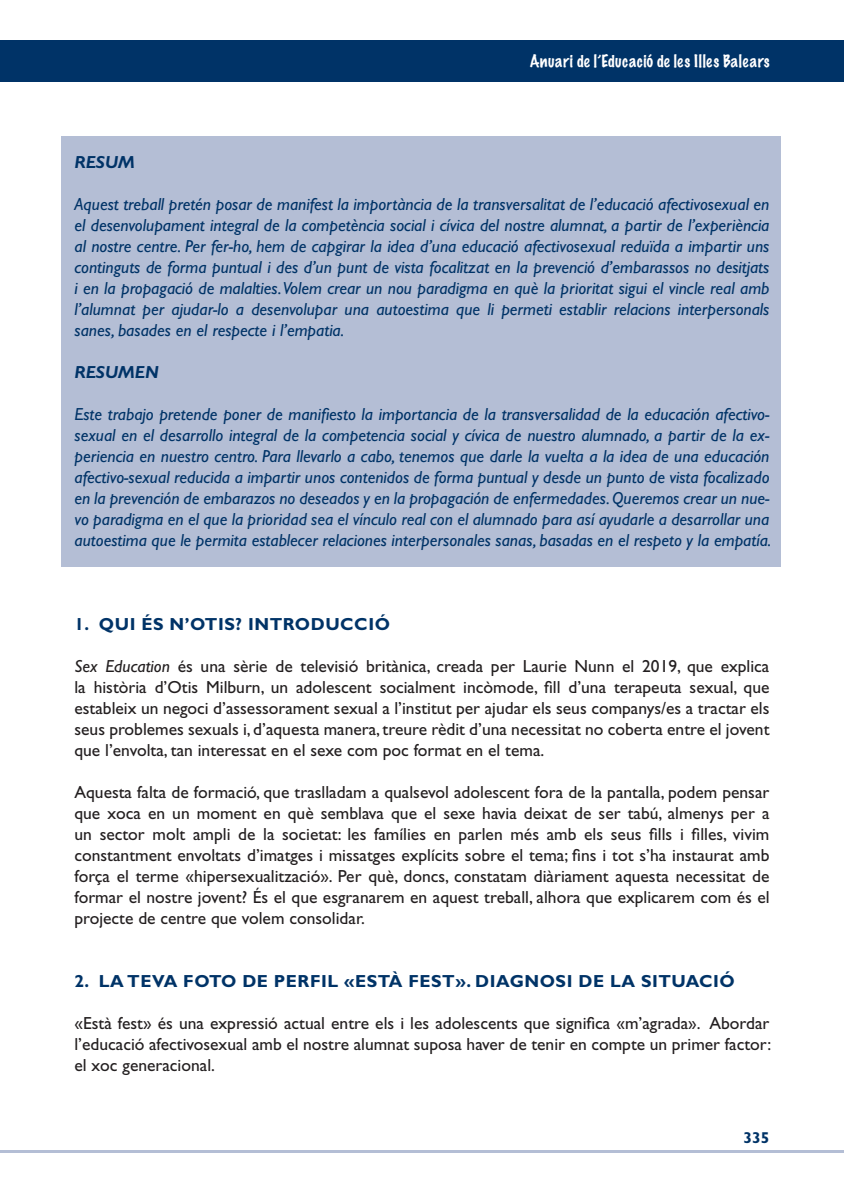
<style>
.page{position:relative;width:844px;height:1191px;background:#fff}
.page>*{position:absolute;margin:0;border:0;box-sizing:border-box;transform-origin:0 0}
.t1{font:italic 17.5px/21px "Gill Sans Std";color:#003367;text-align:justify}
.t2{font:17.5px/21px "Gill Sans Std";color:#231f20;text-align:justify}
.t3{font:700 17.5px "Gill Sans Std";letter-spacing:.03em;color:#003367}
.t4{font:italic 700 17.5px "Gill Sans Std";color:#003367}
.t5{font:100 15.75px "Marker Felt";letter-spacing:.03em;color:#fff}
.t6{font:700 15.75px "Gill Sans Std";color:#003367}
.s1{font-style:italic}
</style>
<div class="page">
<hr style="left:0;top:1150px;width:843px;height:2px;background:#b4bed5">
<div style="left:0;top:40px;width:843px;height:42px;background:#003367"></div>
<div style="left:61px;top:136px;width:719px;height:431px;background:#b4bed5"></div>
<p class="t5" style="left:529px;top:49px;width:241px">Anuari de l’Educació de les Illes Balears</p>
<p class="t4" style="left:74px;top:152px;width:62px">RESUM</p>
<p class="t1" style="left:74px;top:194px;width:696px">Aquest treball pretén posar de manifest la importància de la transversalitat de l’educació afectivosexual en el desenvolupament integral de la competència social i cívica del nostre alumnat, a partir de l’experiència al nostre centre. Per fer-ho, hem de capgirar la idea d’una educació afectivosexual reduïda a impartir uns continguts de forma puntual i des d’un punt de vista focalitzat en la prevenció d’embarassos no desitjats i en la propagació de malalties.Volem crear un nou paradigma en què la prioritat sigui el vincle real amb l’alumnat per ajudar-lo a desenvolupar una autoestima que li permeti establir relacions interpersonals sanes, basades en el respecte i l’empatia.</p>
<p class="t4" style="left:74px;top:362px;width:86px">RESUMEN</p>
<p class="t1" style="left:74px;top:404px;width:698px">Este trabajo pretende poner de manifiesto la importancia de la transversalidad de la educación afectivo&shy;sexual en el desarrollo integral de la competencia social y cívica de nuestro alumnado, a partir de la ex&shy;periencia en nuestro centro. Para llevarlo a cabo, tenemos que darle la vuelta a la idea de una educación afectivo-sexual reducida a impartir unos contenidos de forma puntual y desde un punto de vista focalizado en la prevención de embarazos no deseados y en la propagación de enfermedades. Queremos crear un nue&shy;vo paradigma en el que la prioridad sea el vínculo real con el alumnado para así ayudarle a desarrollar una autoestima que le permita establecer relaciones interpersonales sanas, basadas en el respeto y la empatía.</p>
<p class="t3" style="left:74px;top:614px;width:317px">1. QUI ÉS N’OTIS? INTRODUCCIÓ</p>
<p class="t2" style="left:74px;top:656px;width:696px"><span class="s1">Sex Education</span> és una sèrie de televisió britànica, creada per Laurie Nunn el 2019, que explica la història d’Otis Milburn, un adolescent socialment incòmode, fill d’una terapeuta sexual, que estableix un negoci d’assessorament sexual a l’institut per ajudar els seus companys/es a tractar els seus problemes sexuals i, d’aquesta manera, treure rèdit d’una necessitat no coberta entre el jovent que l’envolta, tan interessat en el sexe com poc format en el tema.</p>
<p class="t2" style="left:74px;top:782px;width:696px">Aquesta falta de formació, que traslladam a qualsevol adolescent fora de la pantalla, podem pensar que xoca en un moment en què semblava que el sexe havia deixat de ser tabú, almenys per a un sector molt ampli de la societat: les famílies en parlen més amb els seus fills i filles, vivim constantment envoltats d’imatges i missatges explícits sobre el tema; fins i tot s’ha instaurat amb força el terme «hipersexualització». Per què, doncs, constatam diàriament aquesta necessitat de formar el nostre jovent? És el que esgranarem en aquest treball, alhora que explicarem com és el projecte de centre que volem consolidar.</p>
<p class="t3" style="left:74px;top:971px;width:661px">2. LA TEVA FOTO DE PERFIL «ESTÀ FEST». DIAGNOSI DE LA SITUACIÓ</p>
<p class="t2" style="left:74px;top:1013px;width:698px">«Està fest» és una expressió actual entre els i les adolescents que significa «m’agrada». Abordar l’educació afectivosexual amb el nostre alumnat suposa haver de tenir en compte un primer factor: el xoc generacional.</p>
<p class="t6" style="left:743px;top:1128px;width:28px">335</p>
</div>
